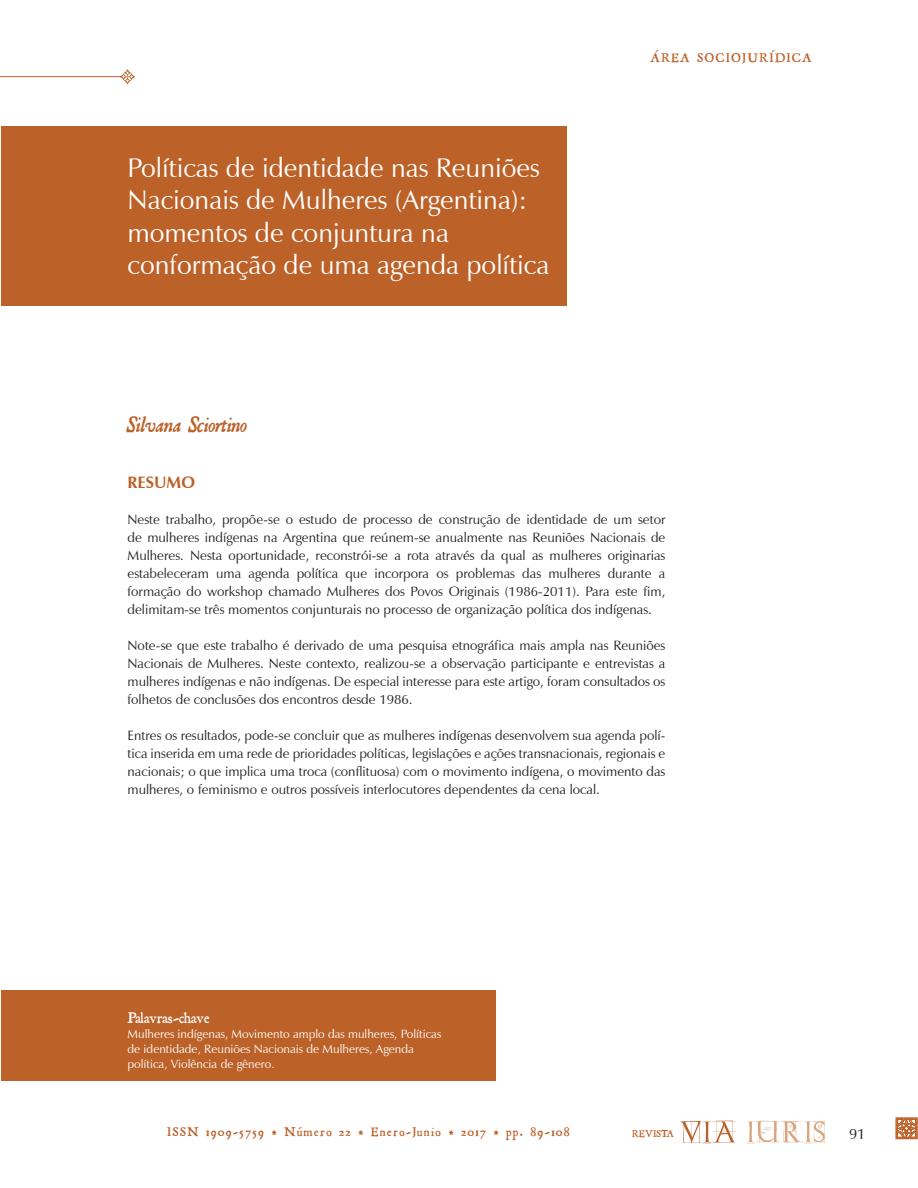
<style>
.page{position:relative;width:918px;height:1188px;background:#fff}
.page>*{position:absolute;margin:0;border:0;box-sizing:border-box;transform-origin:0 0}
.t1{font:27px/32.4px "Zapf Humanist 601 BT";color:#fff}
.t2{font:italic 24px "Roman Antique";color:#bc6128}
.t3{font:16.5px "Roman Antique";color:#fff}
.t4{font:700 16.5px "Zapf Humanist 601 BT";color:#bc6128}
.t5{font:15px "Zapf Humanist 601 BT";color:#231f20}
.t6{font:13.5px/18px "Zapf Humanist 601 BT";color:#231f20;text-align:justify}
.t7{font:13.5px "Roman Antique";letter-spacing:.1em;color:#bc6128}
.t8{font:12px/15px "Zapf Humanist 601 BT";color:#fff}
.t9{font:10.5px "Roman Antique";color:#bc6128}
</style>
<div class="page">
<svg style="left:120px;top:69px;width:15px;height:15px"></svg>
<hr style="left:0;top:76px;width:121px;height:1px;background:#bc6128">
<svg style="left:746px;top:1121px;width:80px;height:23px"></svg>
<svg style="left:680px;top:1120px;width:55px;height:24px"></svg>
<svg style="left:896px;top:1118px;width:22px;height:21px"></svg>
<div style="left:1px;top:990px;width:494px;height:90px;background:#bc6128"></div>
<div style="left:1px;top:126px;width:566px;height:180px;background:#bc6128"></div>
<h1 class="t1" style="left:128px;top:151px;width:423px">Políticas de identidade nas Reuniões Nacionais de Mulheres (Argentina): momentos de conjuntura na conformação de uma agenda política</h1>
<h2 class="t2" style="left:126px;top:410px;width:122px">Silvana Sciortino</h2>
<p class="t7" style="left:651px;top:50px;width:162px">ÁREA SOCIOJURÍDICA</p>
<p class="t4" style="left:128px;top:472px;width:23px">RESUMO</p>
<p class="t6" style="left:128px;top:510px;width:539px">Neste trabalho, propõe-se o estudo de processo de construção de identidade de um setor de mulheres indígenas na Argentina que reúnem-se anualmente nas Reuniões Nacionais de Mulheres. Nesta oportunidade, reconstrói-se a rota através da qual as mulheres originarias estabeleceram uma agenda política que incorpora os problemas das mulheres durante a formação do workshop chamado Mulheres dos Povos Originais (1986-2011). Para este fim, delimitam-se três momentos conjunturais no processo de organização política dos indígenas.</p>
<p class="t6" style="left:128px;top:636px;width:539px">Note-se que este trabalho é derivado de uma pesquisa etnográfica mais ampla nas Reuniões Nacionais de Mulheres. Neste contexto, realizou-se a observação participante e entrevistas a mulheres indígenas e não indígenas. De especial interesse para este artigo, foram consultados os folhetos de conclusões dos encontros desde 1986.</p>
<p class="t6" style="left:128px;top:726px;width:539px">Entres os resultados, pode-se concluir que as mulheres indígenas desenvolvem sua agenda polí&shy;tica inserida em uma rede de prioridades políticas, legislações e ações transnacionais, regionais e nacionais; o que implica uma troca (conflituosa) com o movimento indígena, o movimento das mulheres, o feminismo e outros possíveis interlocutores dependentes da cena local.</p>
<p class="t3" style="left:128px;top:1008px;width:84px">Palavras-chave</p>
<p class="t8" style="left:128px;top:1026px;width:315px">Mulheres indígenas, Movimento amplo das mulheres, Políticas de identidade, Reuniões Nacionais de Mulheres, Agenda política, Violência de gênero.</p>
<p class="t7" style="left:168px;top:1123px;width:404px">ISSN 1909-5759 * Número 22 * Enero-Junio * 2017 * pp. 89-108</p>
<p class="t9" style="left:632px;top:1127px;width:43px">REVISTA</p>
<p class="t5" style="left:849px;top:1125px;width:18px">91</p>
</div>
